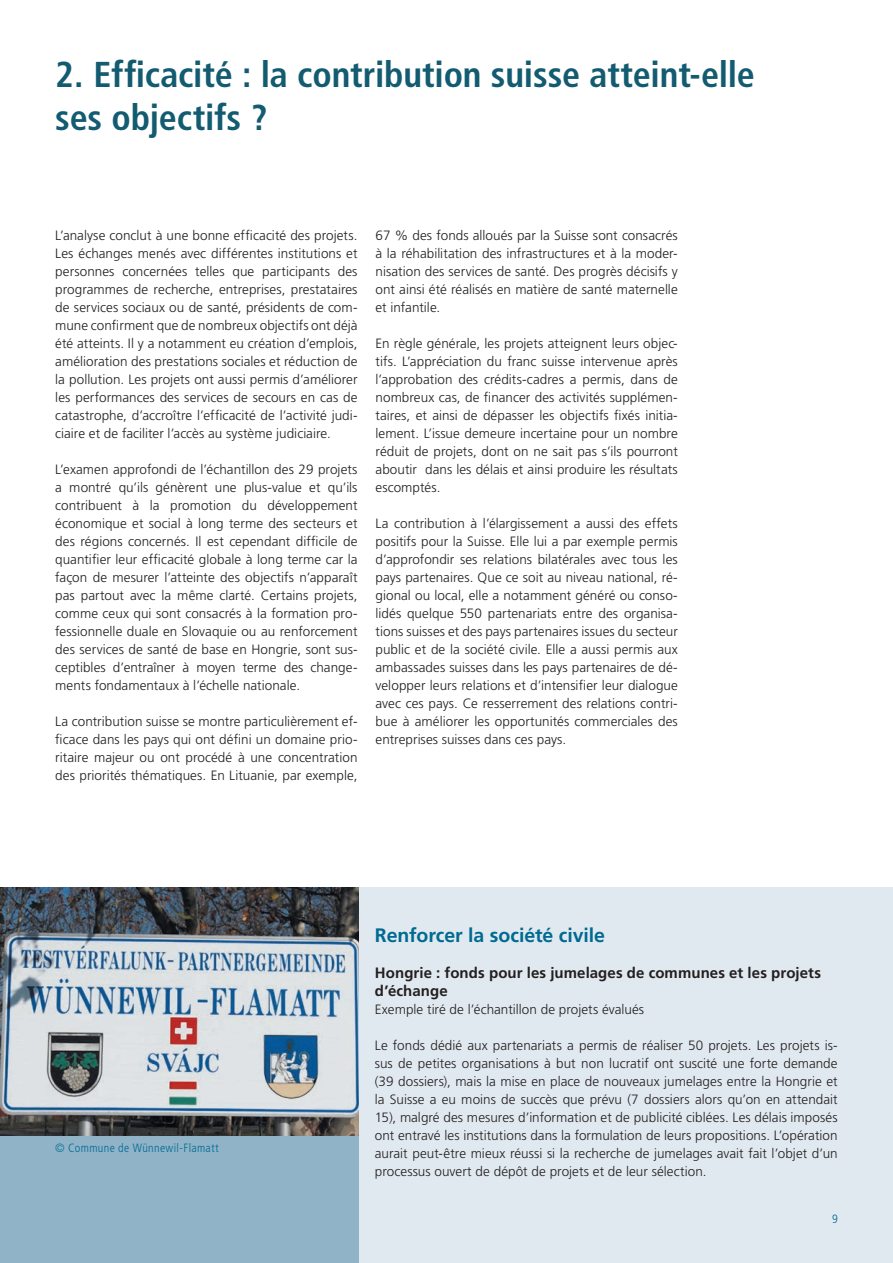
<style>
.page{position:relative;width:893px;height:1263px;background:#fff}
.page>*{position:absolute;margin:0;border:0;box-sizing:border-box;transform-origin:0 0}
.t1{font:700 condensed 36px/43.2px "Frutiger LT Pro";letter-spacing:-.005em;color:#125b70}
.Zwischentitel_13pt{font:700 19.5px "Frutiger LT Pro";letter-spacing:-.005em;color:#006a91}
._3_Zwischentitel_10p{font:700 15px/18px "Frutiger LT Pro";letter-spacing:.005em;color:#231f20}
._4_Lauftext_9pt{font:300 13.5px/18px "Frutiger LT Pro";color:#231f20;text-align:justify}
._5_Legende{font:300 condensed 12px "Frutiger LT Pro";letter-spacing:.03em;color:#006a91}
</style>
<div class="page">
<div style="left:0;top:888px;width:893px;height:375px;background:#e1e9f0"></div>
<div style="left:0;top:1109px;width:358px;height:154px;background:#90b3c8"></div>
<img style="left:0;top:888px;width:358px;height:247px">
<p class="t1" style="left:55px;top:53px;width:701px">2. Efficacité : la contribution suisse atteint-elle ses objectifs ?</p>
<p class="_4_Lauftext_9pt" style="left:55px;top:226px;width:304px">L’analyse conclut à une bonne efficacité des projets.<br>Les échanges menés avec différentes institutions et personnes concernées telles que participants des programmes de recherche, entreprises, prestataires de services sociaux ou de santé, présidents de com&shy;mune confirment que de nombreux objectifs ont déjà été atteints. Il y a notamment eu création d’emplois, amélioration des prestations sociales et réduction de la pollution. Les projets ont aussi permis d’améliorer les performances des services de secours en cas de catastrophe, d’accroître l’efficacité de l’activité judi&shy;ciaire et de faciliter l’accès au système judiciaire.</p>
<p class="_4_Lauftext_9pt" style="left:55px;top:460px;width:304px">L’examen approfondi de l’échantillon des 29 projets a montré qu’ils génèrent une plus-value et qu’ils contribuent à la promotion du développement économique et social à long terme des secteurs et des régions concernés. Il est cependant difficile de quantifier leur efficacité globale à long terme car la façon de mesurer l’atteinte des objectifs n’apparaît pas partout avec la même clarté. Certains projets, comme ceux qui sont consacrés à la formation pro&shy;fessionnelle duale en Slovaquie ou au renforcement des services de santé de base en Hongrie, sont sus&shy;ceptibles d’entraîner à moyen terme des change&shy;ments fondamentaux à l’échelle nationale.</p>
<p class="_4_Lauftext_9pt" style="left:55px;top:712px;width:304px">La contribution suisse se montre particulièrement ef&shy;ficace dans les pays qui ont défini un domaine prio&shy;ritaire majeur ou ont procédé à une concentration des priorités thématiques. En Lituanie, par exemple,</p>
<p class="_4_Lauftext_9pt" style="left:376px;top:226px;width:304px">67 % des fonds alloués par la Suisse sont consacrés à la réhabilitation des infrastructures et à la moder&shy;nisation des services de santé. Des progrès décisifs y ont ainsi été réalisés en matière de santé maternelle et infantile.</p>
<p class="_4_Lauftext_9pt" style="left:376px;top:334px;width:304px">En règle générale, les projets atteignent leurs objec&shy;tifs. L’appréciation du franc suisse intervenue après l’approbation des crédits-cadres a permis, dans de nombreux cas, de financer des activités supplémen&shy;taires, et ainsi de dépasser les objectifs fixés initia&shy;lement. L’issue demeure incertaine pour un nombre réduit de projets, dont on ne sait pas s’ils pourront aboutir dans les délais et ainsi produire les résultats escomptés.</p>
<p class="_4_Lauftext_9pt" style="left:376px;top:514px;width:304px">La contribution à l’élargissement a aussi des effets positifs pour la Suisse. Elle lui a par exemple permis d’approfondir ses relations bilatérales avec tous les pays partenaires. Que ce soit au niveau national, ré&shy;gional ou local, elle a notamment généré ou conso&shy;lidés quelque 550 partenariats entre des organisa&shy;tions suisses et des pays partenaires issues du secteur public et de la société civile. Elle a aussi permis aux ambassades suisses dans les pays partenaires de dé&shy;velopper leurs relations et d’intensifier leur dialogue avec ces pays. Ce resserrement des relations contri&shy;bue à améliorer les opportunités commerciales des entreprises suisses dans ces pays.</p>
<p class="_5_Legende" style="left:55px;top:1141px;width:165px">© Commune de Wünnewil-Flamatt</p>
<p class="Zwischentitel_13pt" style="left:375px;top:923px;width:232px">Renforcer la société civile</p>
<p class="_3_Zwischentitel_10p" style="left:375px;top:963px;width:448px">Hongrie : fonds pour les jumelages de communes et les projets d’échange</p>
<p class="_4_Lauftext_9pt" style="left:375px;top:1000px;width:271px">Exemple tiré de l’échantillon de projets évalués</p>
<p class="_4_Lauftext_9pt" style="left:375px;top:1036px;width:464px">Le fonds dédié aux partenariats a permis de réaliser 50 projets. Les projets is&shy;sus de petites organisations à but non lucratif ont suscité une forte demande (39 dossiers), mais la mise en place de nouveaux jumelages entre la Hongrie et la Suisse a eu moins de succès que prévu (7 dossiers alors qu’on en attendait 15), malgré des mesures d’information et de publicité ciblées. Les délais imposés ont entravé les institutions dans la formulation de leurs propositions. L’opération aurait peut-être mieux réussi si la recherche de jumelages avait fait l’objet d’un processus ouvert de dépôt de projets et de leur sélection.</p>
<p class="_5_Legende" style="left:832px;top:1211px;width:7px">9</p>
</div>
